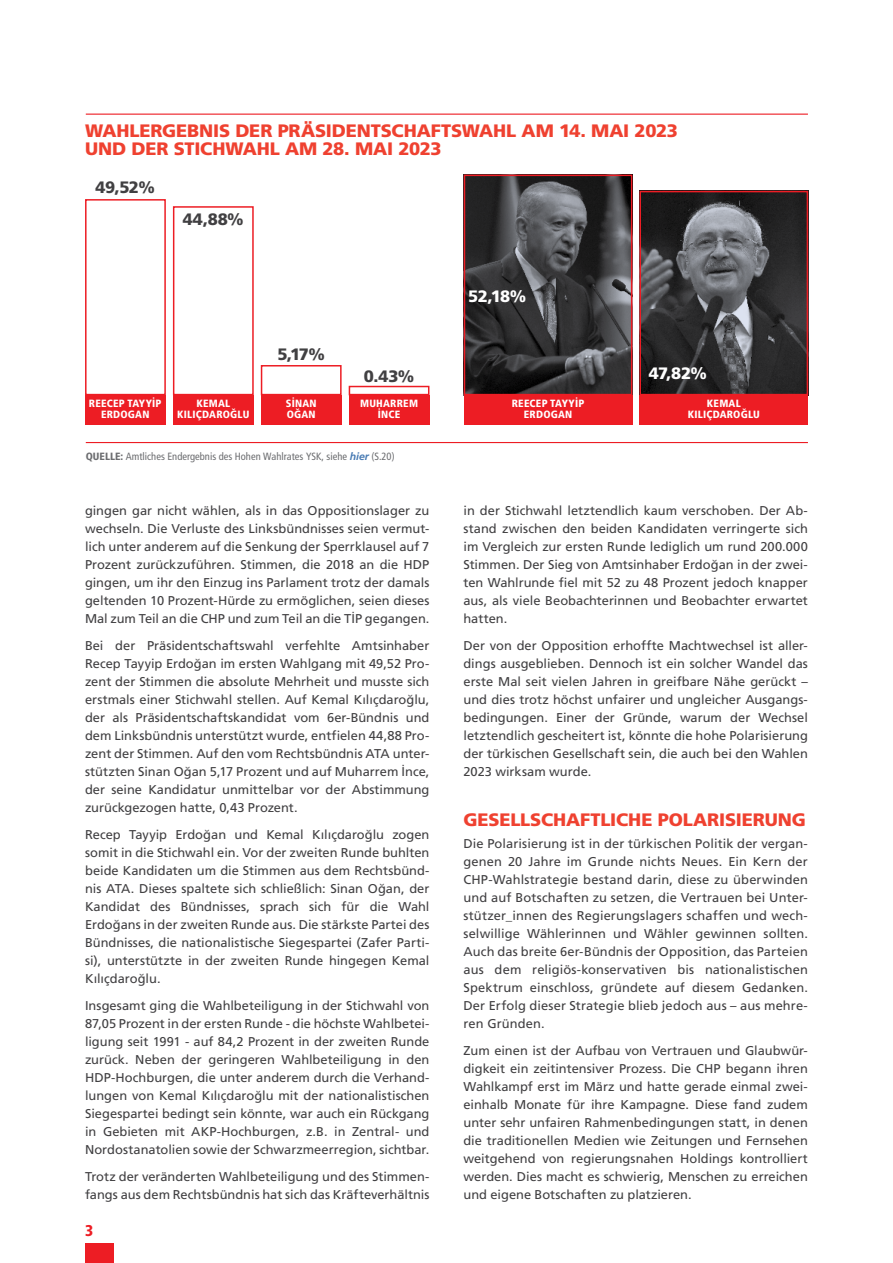
<style>
.page{position:relative;width:893px;height:1263px;background:#fff}
.page>*{position:absolute;margin:0;border:0;box-sizing:border-box;transform-origin:0 0}
.t1{font:900 18px/18px "Frutiger LT Std";letter-spacing:-.01em;color:#ef4130}
.t2{font:900 16.5px "Frutiger LT Std";letter-spacing:-.02em;color:#414042}
.t3{font:900 16.5px "Frutiger LT Std";letter-spacing:-.04em;color:#fff}
.t4{font:900 condensed 15.6px "Frutiger LT Std";color:#ed1d24}
.t5{font:12.75px/18px "Frutiger LT Std";color:#414042;text-align:justify}
.t6{font:900 condensed 10.5px/10.5px "Frutiger LT Std";letter-spacing:.02em;color:#fff;text-align:center}
.t7{font:condensed 10.5px "Frutiger LT Std";color:#6d6e71}
.s1{font-weight:900}
.s2{font-weight:700;font-style:italic;font-stretch:normal;color:#477ab3}
</style>
<div class="page">
<div style="left:85px;top:1244px;width:29px;height:19px;background:#ed1d24"></div>
<img style="left:467px;top:178px;width:162px;height:214px">
<div style="left:464px;top:175px;width:168px;height:220px;border:2px solid #ed1d24"></div>
<img style="left:642px;top:194px;width:163px;height:198px">
<div style="left:639px;top:191px;width:169px;height:204px;border:2px solid #ed1d24"></div>
<div style="left:85px;top:199px;width:81px;height:196px;border:2px solid #ed1d24"></div>
<div style="left:85px;top:395px;width:81px;height:30px;background:#ed1d24"></div>
<div style="left:464px;top:395px;width:168px;height:30px;background:#ed1d24"></div>
<div style="left:173px;top:395px;width:81px;height:30px;background:#ed1d24"></div>
<div style="left:639px;top:395px;width:169px;height:30px;background:#ed1d24"></div>
<div style="left:261px;top:395px;width:81px;height:30px;background:#ed1d24"></div>
<div style="left:349px;top:395px;width:80px;height:30px;background:#ed1d24"></div>
<div style="left:173px;top:206px;width:81px;height:189px;border:2px solid #ed1d24"></div>
<div style="left:261px;top:365px;width:81px;height:30px;border:2px solid #ed1d24"></div>
<div style="left:349px;top:386px;width:80px;height:9px;border:2px solid #ed1d24"></div>
<hr style="left:86px;top:114px;width:722px;height:1px;background:#ed1d24">
<hr style="left:86px;top:442px;width:722px;height:1px;background:#ed1d24">
<h1 class="t1" style="left:85px;top:122px;width:594px">WAHLERGEBNIS DER PRÄSIDENTSCHAFTSWAHL AM 14. MAI 2023<br>UND DER STICHWAHL AM 28. MAI 2023</h1>
<p class="t2" style="left:96px;top:177px;width:61px">49,52%</p>
<p class="t2" style="left:183px;top:209px;width:63px">44,88%</p>
<p class="t2" style="left:277px;top:344px;width:49px">5,17%</p>
<p class="t2" style="left:364px;top:366px;width:52px">0.43%</p>
<p class="t3" style="left:468px;top:286px;width:59px">52,18%</p>
<p class="t3" style="left:649px;top:363px;width:60px">47,82%</p>
<p class="t6" style="left:89px;top:398px;width:74px">REECEP TAYYİP<br>ERDOGAN</p>
<p class="t6" style="left:512px;top:398px;width:74px">REECEP TAYYİP<br>ERDOGAN</p>
<p class="t6" style="left:286px;top:398px;width:32px;text-align:left">SİNAN<br>OĞAN</p>
<p class="t6" style="left:360px;top:398px;width:60px">MUHARREM<br>İNCE</p>
<p class="t6" style="left:177px;top:398px;width:74px">KEMAL<br>KILIÇDAROĞLU</p>
<p class="t6" style="left:688px;top:398px;width:74px">KEMAL<br>KILIÇDAROĞLU</p>
<p class="t7" style="left:86px;top:450px;width:310px"><span class="s1">QUELLE:</span> Amtliches Endergebnis des Hohen Wahlrates YSK, siehe <span class="s2">hier</span> (S.20)</p>
<p class="t5" style="left:85px;top:502px;width:346px">gingen gar nicht wählen, als in das Oppositionslager zu wechseln. Die Verluste des Linksbündnisses seien vermut&shy;lich unter anderem auf die Senkung der Sperrklausel auf 7<br>Prozent zurückzuführen. Stimmen, die 2018 an die HDP gingen, um ihr den Einzug ins Parlament trotz der damals geltenden 10 Prozent-Hürde zu ermöglichen, seien dieses Mal zum Teil an die CHP und zum Teil an die TİP gegangen.</p>
<p class="t5" style="left:85px;top:637px;width:346px">Bei der Präsidentschaftswahl verfehlte Amtsinhaber Recep Tayyip Erdoğan im ersten Wahlgang mit 49,52 Pro&shy;zent der Stimmen die absolute Mehrheit und musste sich erstmals einer Stichwahl stellen. Auf Kemal Kılıçdaroğlu, der als Präsidentschaftskandidat vom 6er-Bündnis und dem Linksbündnis unterstützt wurde, entfielen 44,88 Pro&shy;zent der Stimmen. Auf den vom Rechtsbündnis ATA unter&shy;stützten Sinan Oğan 5,17 Prozent und auf Muharrem İnce, der seine Kandidatur unmittelbar vor der Abstimmung zurückgezogen hatte, 0,43 Prozent.</p>
<p class="t5" style="left:85px;top:826px;width:346px">Recep Tayyip Erdoğan und Kemal Kılıçdaroğlu zogen somit in die Stichwahl ein. Vor der zweiten Runde buhlten beide Kandidaten um die Stimmen aus dem Rechtsbünd&shy;nis ATA. Dieses spaltete sich schließlich: Sinan Oğan, der Kandidat des Bündnisses, sprach sich für die Wahl Erdoğans in der zweiten Runde aus. Die stärkste Partei des Bündnisses, die nationalistische Siegespartei (Zafer Parti&shy;si), unterstützte in der zweiten Runde hingegen Kemal Kılıçdaroğlu.</p>
<p class="t5" style="left:85px;top:997px;width:346px">Insgesamt ging die Wahlbeteiligung in der Stichwahl von 87,05 Prozent in der ersten Runde - die höchste Wahlbetei&shy;ligung seit 1991 - auf 84,2 Prozent in der zweiten Runde zurück. Neben der geringeren Wahlbeteiligung in den HDP-Hochburgen, die unter anderem durch die Verhand&shy;lungen von Kemal Kılıçdaroğlu mit der nationalistischen Siegespartei bedingt sein könnte, war auch ein Rückgang in Gebieten mit AKP-Hochburgen, z.B. in Zentral- und Nordostanatolien sowie der Schwarzmeerregion, sichtbar.</p>
<p class="t5" style="left:85px;top:1168px;width:346px">Trotz der veränderten Wahlbeteiligung und des Stimmen&shy;fangs aus dem Rechtsbündnis hat sich das Kräfteverhältnis</p>
<p class="t4" style="left:85px;top:1221px;width:10px">3</p>
<p class="t5" style="left:463px;top:502px;width:346px">in der Stichwahl letztendlich kaum verschoben. Der Ab&shy;stand zwischen den beiden Kandidaten verringerte sich im Vergleich zur ersten Runde lediglich um rund 200.000<br>Stimmen. Der Sieg von Amtsinhaber Erdoğan in der zwei&shy;ten Wahlrunde fiel mit 52 zu 48 Prozent jedoch knapper aus, als viele Beobachterinnen und Beobachter erwartet hatten.</p>
<p class="t5" style="left:463px;top:637px;width:346px">Der von der Opposition erhoffte Machtwechsel ist aller&shy;dings ausgeblieben. Dennoch ist ein solcher Wandel das erste Mal seit vielen Jahren in greifbare Nähe gerückt – und dies trotz höchst unfairer und ungleicher Ausgangs&shy;bedingungen. Einer der Gründe, warum der Wechsel letztendlich gescheitert ist, könnte die hohe Polarisierung der türkischen Gesellschaft sein, die auch bei den Wahlen 2023 wirksam wurde.</p>
<h1 class="t1" style="left:463px;top:810px;width:344px">GESELLSCHAFTLICHE POLARISIERUNG</h1>
<p class="t5" style="left:463px;top:835px;width:346px">Die Polarisierung ist in der türkischen Politik der vergan&shy;genen 20 Jahre im Grunde nichts Neues. Ein Kern der CHP-Wahlstrategie bestand darin, diese zu überwinden und auf Botschaften zu setzen, die Vertrauen bei Unter&shy;stützer_innen des Regierungslagers schaffen und wech&shy;selwillige Wählerinnen und Wähler gewinnen sollten.<br>Auch das breite 6er-Bündnis der Opposition, das Parteien aus dem religiös-konservativen bis nationalistischen Spektrum einschloss, gründete auf diesem Gedanken.<br>Der Erfolg dieser Strategie blieb jedoch aus – aus mehre&shy;ren Gründen.</p>
<p class="t5" style="left:463px;top:1042px;width:346px">Zum einen ist der Aufbau von Vertrauen und Glaubwür&shy;digkeit ein zeitintensiver Prozess. Die CHP begann ihren Wahlkampf erst im März und hatte gerade einmal zwei&shy;einhalb Monate für ihre Kampagne. Diese fand zudem unter sehr unfairen Rahmenbedingungen statt, in denen die traditionellen Medien wie Zeitungen und Fernsehen weitgehend von regierungsnahen Holdings kontrolliert werden. Dies macht es schwierig, Menschen zu erreichen und eigene Botschaften zu platzieren.</p>
</div>
